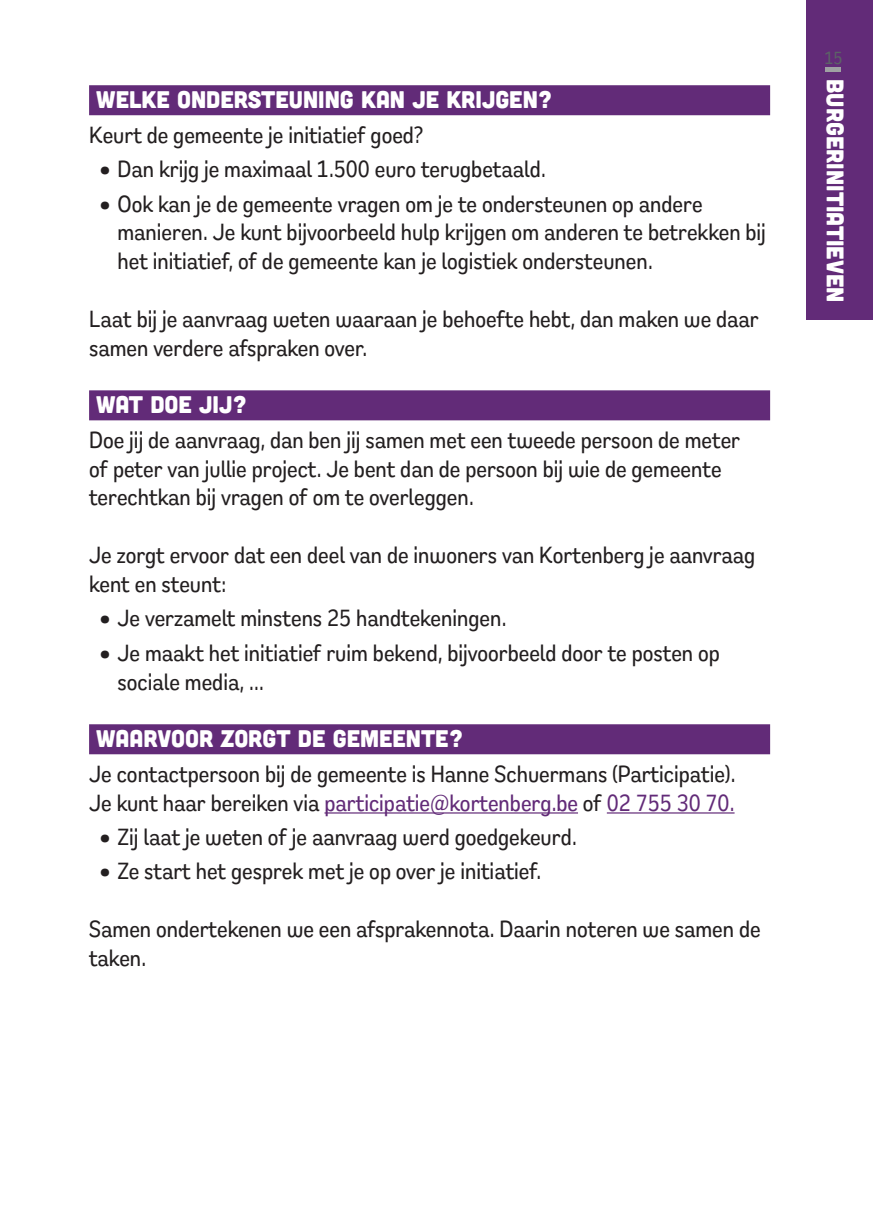
<style>
.page{position:relative;width:874px;height:1225px;background:#fff}
.page>*{position:absolute;margin:0;border:0;box-sizing:border-box;transform-origin:0 0}
.t1{font:500 24px/28.8px "Remora Sans W1";color:#231f20}
.t2{font:24px "Cubano";color:#fff}
.t3{font:500 18px "Remora Sans W1";color:#5c6366}
.s1{color:#622b78}
</style>
<div class="page">
<div style="left:806px;top:0;width:67px;height:320px;background:#622b78"></div>
<hr style="left:824px;top:67px;width:16px;height:4px;background:#9fa1a3">
<div style="left:89px;top:85px;width:680px;height:30px;background:#622b78"></div>
<div style="left:89px;top:390px;width:680px;height:30px;background:#622b78"></div>
<div style="left:89px;top:724px;width:680px;height:30px;background:#622b78"></div>
<hr style="left:324px;top:812px;width:253px;height:1px;background:#622b78">
<hr style="left:606px;top:812px;width:128px;height:1px;background:#622b78">
<p class="t2" style="left:96px;top:84px;width:457px">WELKE ONDERSTEUNING KAN JE KRIJGEN?</p>
<p class="t1" style="left:89px;top:120px;width:335px">Keurt de gemeente je initiatief goed?</p>
<p class="t1" style="left:100px;top:154px;width:446px">• Dan krijg je maximaal 1.500 euro terugbetaald.</p>
<p class="t1" style="left:117px;top:189px;width:649px;text-indent:-17px">• Ook kan je de gemeente vragen om je te ondersteunen op andere manieren. Je kunt bijvoorbeeld hulp krijgen om anderen te betrekken bij het initiatief, of de gemeente kan je logistiek ondersteunen.</p>
<p class="t1" style="left:89px;top:304px;width:670px">Laat bij je aanvraag weten waaraan je behoefte hebt, dan maken we daar samen verdere afspraken over.</p>
<p class="t2" style="left:96px;top:389px;width:152px">WAT DOE JIJ?</p>
<p class="t1" style="left:89px;top:425px;width:652px">Doe jij de aanvraag, dan ben jij samen met een tweede persoon de meter of peter van jullie project. Je bent dan de persoon bij wie de gemeente terechtkan bij vragen of om te overleggen.</p>
<p class="t1" style="left:89px;top:540px;width:667px">Je zorgt ervoor dat een deel van de inwoners van Kortenberg je aanvraag kent en steunt:</p>
<p class="t1" style="left:100px;top:603px;width:407px">• Je verzamelt minstens 25 handtekeningen.</p>
<p class="t1" style="left:117px;top:638px;width:603px;text-indent:-17px">• Je maakt het initiatief ruim bekend, bijvoorbeeld door te posten op sociale media, ...</p>
<p class="t2" style="left:96px;top:723px;width:368px">WAARVOOR ZORGT DE GEMEENTE?</p>
<p class="t1" style="left:89px;top:758px;width:647px">Je contactpersoon bij de gemeente is Hanne Schuermans (Participatie).<br>Je kunt haar bereiken via <span class="s1">participatie@kortenberg.be</span> of <span class="s1">02 755 30 70.</span></p>
<p class="t1" style="left:100px;top:822px;width:477px">• Zij laat je weten of je aanvraag werd goedgekeurd.</p>
<p class="t1" style="left:100px;top:856px;width:442px">• Ze start het gesprek met je op over je initiatief.</p>
<p class="t1" style="left:89px;top:914px;width:672px">Samen ondertekenen we een afsprakennota. Daarin noteren we samen de taken.</p>
<p class="t3" style="left:824px;top:46px;width:19px">15</p>
<p class="t2" style="left:850px;top:79px;width:224px;rotate:90deg">BURGERINITIATIEVEN</p>
<p class="t2" style="left:847px;top:108px;width:182px;rotate:90deg">URTINITIATIEVEN</p>
</div>
